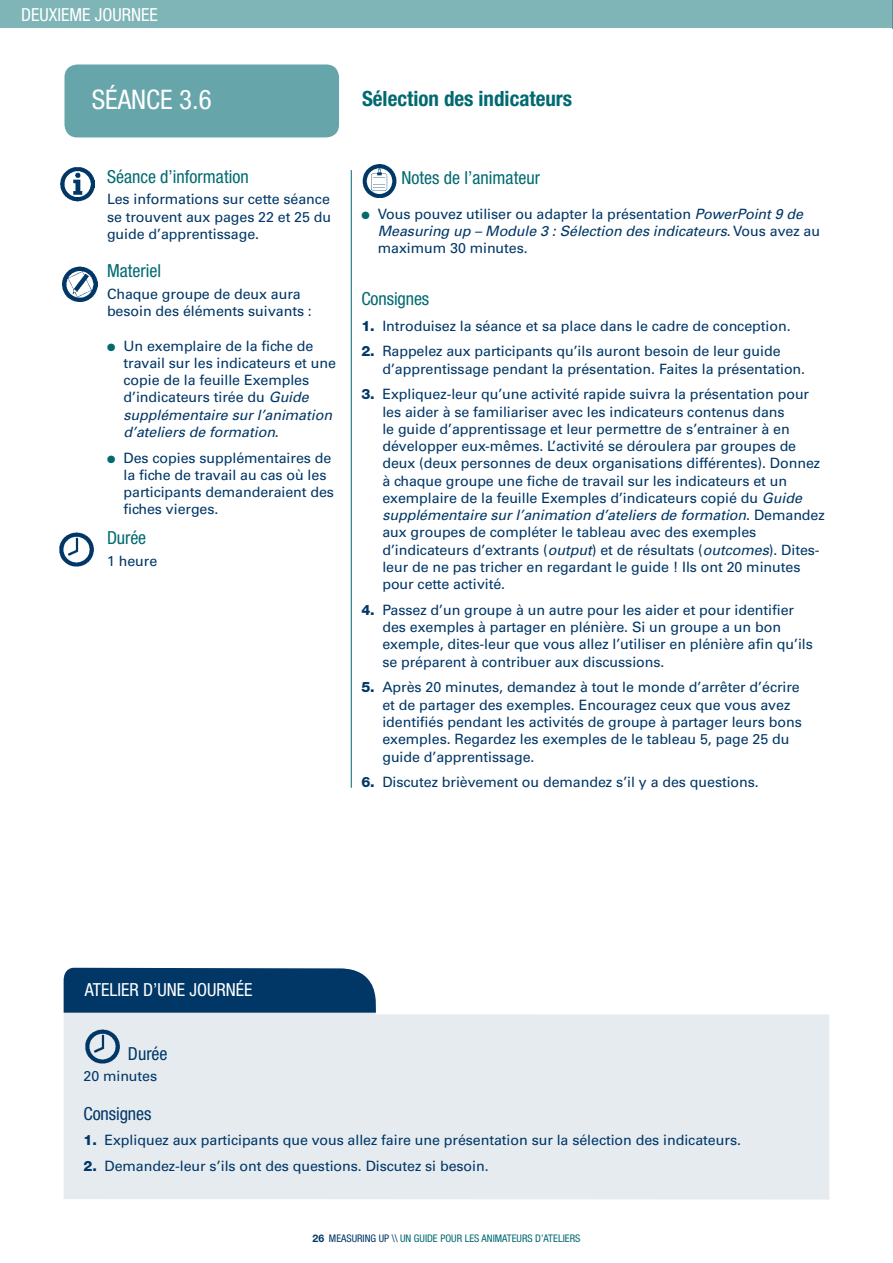
<style>
.page{position:relative;width:893px;height:1263px;background:#fff}
.page>*{position:absolute;margin:0;border:0;box-sizing:border-box;transform-origin:0 0}
.t1{font:condensed 27px "Helvetica Neue";color:#fff}
.t2{font:700 condensed 21px "Helvetica Neue";color:#006a71}
.t3{font:condensed 18px "Helvetica Neue";color:#006a71}
.t4{font:condensed 18px "Helvetica Neue";color:#fff}
.t5{font:condensed 18px "Helvetica Neue";letter-spacing:-.005em;color:#003767}
.t6{font:14.25px/17.2px "Univers";letter-spacing:-.005em;color:#003767}
.t7{font:condensed 10.5px "Helvetica Neue";color:#006a71}
.s1{color:#006a71}
.s2{font-style:italic}
.s3{font-family:"Helvetica Neue";font-weight:800}
.s4{font-weight:700;font-stretch:normal;color:#003767}
.s5{color:#003767}
</style>
<div class="page">
<div style="left:0;top:0;width:893px;height:28px;background:#80b5b8"></div>
<svg style="left:892px;top:0;width:1px;height:28px"></svg>
<hr style="left:351px;top:170px;width:1px;height:618px;background:#006a71">
<div style="left:64px;top:64px;width:275px;height:73px;background:#66a6aa;border-radius:13px"></div>
<img style="left:362px;top:164px;width:35px;height:34px">
<img style="left:60px;top:167px;width:34px;height:35px">
<img style="left:60px;top:533px;width:34px;height:34px">
<img style="left:63px;top:266px;width:34px;height:35px">
<div style="left:64px;top:1013px;width:765px;height:186px;background:#e6ebf0"></div>
<div style="left:64px;top:968px;width:312px;height:45px;background:#003767"></div>
<img style="left:86px;top:1030px;width:35px;height:37px">
<p class="t4" style="left:21px;top:5px;width:138px">DEUXIEME JOURNEE</p>
<h1 class="t1" style="left:92px;top:84px;width:121px">SÉANCE 3.6</h1>
<h2 class="t2" style="left:362px;top:86px;width:212px">Sélection des indicateurs</h2>
<p class="t3" style="left:107px;top:166px;width:143px">Séance d’information</p>
<p class="t6" style="left:107px;top:191px;width:226px;text-align:justify">Les informations sur cette séance se trouvent aux pages 22 et 25 du guide d’apprentissage.</p>
<p class="t3" style="left:107px;top:261px;width:56px">Materiel</p>
<p class="t6" style="left:107px;top:285px;width:206px">Chaque groupe de deux aura besoin des éléments suivants :</p>
<p class="t6" style="left:124px;top:337px;width:214px;text-indent:-17px"><span class="s1">●</span> Un exemplaire de la fiche de travail sur les indicateurs et une copie de la feuille Exemples d’indicateurs tirée du <span class="s2">Guide supplémentaire sur l’animation d’ateliers de formation</span>.</p>
<p class="t6" style="left:124px;top:449px;width:212px;text-indent:-17px"><span class="s1">●</span> Des copies supplémentaires de la fiche de travail au cas où les participants demanderaient des fiches vierges.</p>
<p class="t3" style="left:107px;top:528px;width:41px">Durée</p>
<p class="t6" style="left:107px;top:552px;width:52px">1 heure</p>
<p class="t3" style="left:402px;top:168px;width:140px">Notes de l’animateur</p>
<p class="t6" style="left:378px;top:205px;width:444px;text-indent:-17px"><span class="s1">●</span> Vous pouvez utiliser ou adapter la présentation <span class="s2">PowerPoint 9 de<br>Measuring up – Module 3 : Sélection des indicateurs</span>. Vous avez au maximum 30 minutes.</p>
<p class="t3" style="left:361px;top:288px;width:69px">Consignes</p>
<p class="t6" style="left:361px;top:317px;width:431px"><span class="s3">1.</span> Introduisez la séance et sa place dans le cadre de conception.</p>
<p class="t6" style="left:382px;top:343px;width:424px;text-indent:-21px"><span class="s3">2.</span> Rappelez aux participants qu’ils auront besoin de leur guide d’apprentissage pendant la présentation. Faites la présentation.</p>
<p class="t6" style="left:382px;top:386px;width:444px;text-indent:-21px"><span class="s3">3.</span> Expliquez-leur qu’une activité rapide suivra la présentation pour les aider à se familiariser avec les indicateurs contenus dans<br>le guide d’apprentissage et leur permettre de s’entrainer à en développer eux-mêmes. L’activité se déroulera par groupes de deux (deux personnes de deux organisations différentes). Donnez à chaque groupe une fiche de travail sur les indicateurs et un exemplaire de la feuille Exemples d’indicateurs copié du <span class="s2">Guide supplémentaire sur l’animation d’ateliers de formation</span>. Demandez aux groupes de compléter le tableau avec des exemples d’indicateurs d’extrants (<span class="s2">output</span>) et de résultats (<span class="s2">outcomes</span>). Dites&shy;leur de ne pas tricher en regardant le guide ! Ils ont 20 minutes pour cette activité.</p>
<p class="t6" style="left:382px;top:601px;width:432px;text-indent:-21px"><span class="s3">4.</span> Passez d’un groupe à un autre pour les aider et pour identifier des exemples à partager en plénière. Si un groupe a un bon exemple, dites-leur que vous allez l’utiliser en plénière afin qu’ils se préparent à contribuer aux discussions.</p>
<p class="t6" style="left:382px;top:679px;width:421px;text-indent:-21px"><span class="s3">5.</span> Après 20 minutes, demandez à tout le monde d’arrêter d’écrire et de partager des exemples. Encouragez ceux que vous avez identifiés pendant les activités de groupe à partager leurs bons exemples. Regardez les exemples de le tableau 5, page 25 du guide d’apprentissage.</p>
<p class="t6" style="left:361px;top:774px;width:399px"><span class="s3">6.</span> Discutez brièvement ou demandez s’il y a des questions.</p>
<p class="t4" style="left:85px;top:979px;width:83px">Atelier d’une</p>
<p class="t4" style="left:190px;top:979px;width:63px">journée</p>
<p class="t5" style="left:128px;top:1043px;width:41px">Durée</p>
<p class="t6" style="left:83px;top:1067px;width:75px">20 minutes</p>
<p class="t5" style="left:83px;top:1103px;width:69px">Consignes</p>
<p class="t6" style="left:83px;top:1132px;width:659px"><span class="s3">1.</span> Expliquez aux participants que vous allez faire une présentation sur la sélection des indicateurs.</p>
<p class="t6" style="left:83px;top:1157px;width:407px"><span class="s3">2.</span> Demandez-leur s’ils ont des questions. Discutez si besoin.</p>
<p class="t7" style="left:313px;top:1232px;width:176px"><span class="s4">26</span> <span class="s5">MEASURING UP \\</span> Un guide pour les anima</p>
<p class="t7" style="left:507px;top:1232px;width:11px">teurs</p>
<p class="t7" style="left:535px;top:1232px;width:33px">d’ateliers</p>
</div>
